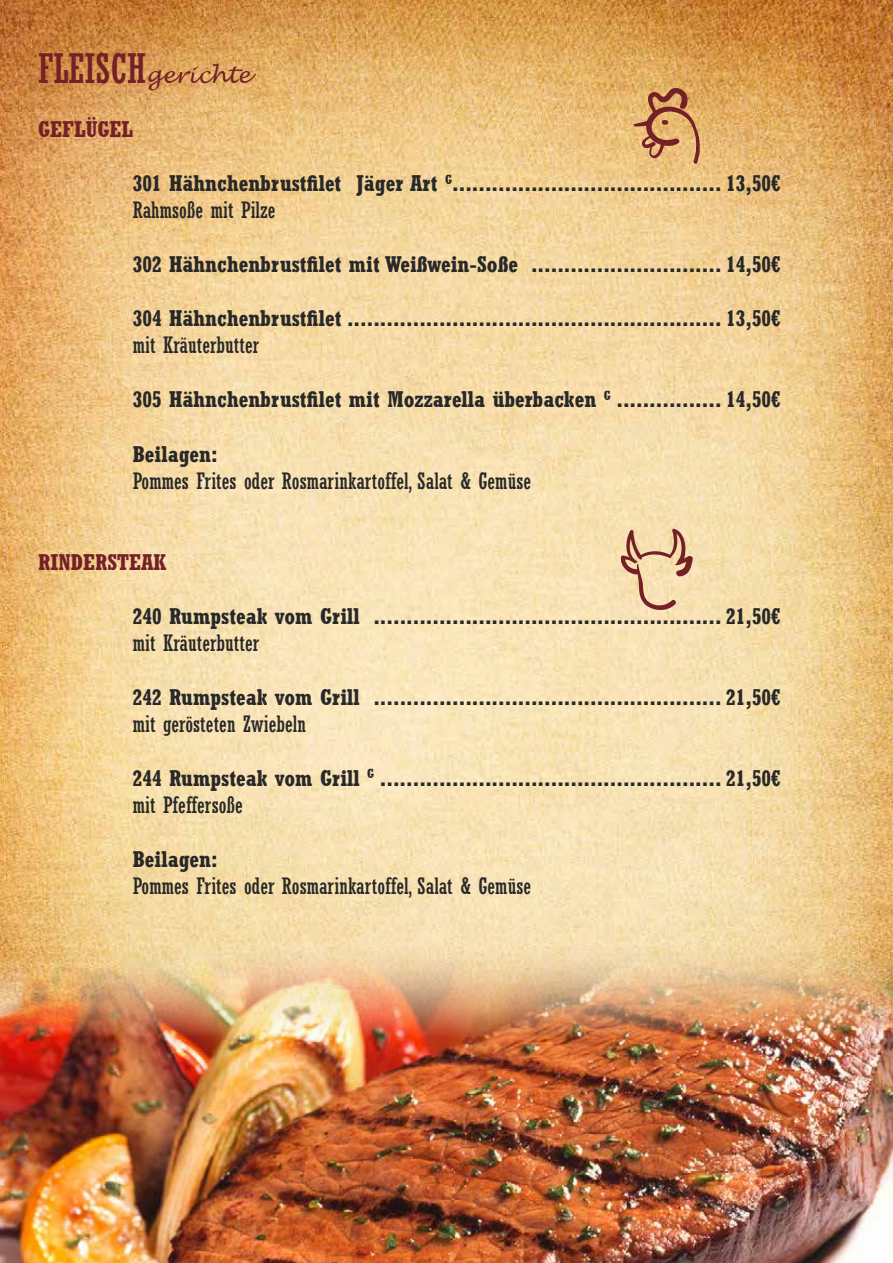
<style>
.page{position:relative;width:893px;height:1263px;background:#fff}
.page>*{position:absolute;margin:0;border:0;box-sizing:border-box;transform-origin:0 0}
.t1{font:700 condensed 22.5px/27px "Rockwell";color:#282828}
.t2{font:condensed 22.5px "Rockwell";color:#282828}
.t3{font:700 condensed 22.5px "Rockwell";color:#742027}
.t4{font:italic 22.5px "Lucida Handwriting";color:#742027}
.s1{font-family:"Rockwell";font-style:normal;font-stretch:condensed;font-size:40.5px}
.s2{font-weight:400}
</style>
<div class="page">
<img style="left:0;top:0;width:893px;height:927px">
<img style="left:0;top:927px;width:893px;height:336px">
<svg style="left:633px;top:87px;width:70px;height:78px;background:#ce9862"></svg>
<svg style="left:620px;top:528px;width:73px;height:84px;background:#dfbd98"></svg>
<p class="t4" style="left:38px;top:62px;width:214px"><span class="s1">FLEISCH</span>gerichte</p>
<p class="t3" style="left:38px;top:116px;width:96px">GEFLÜGEL</p>
<p class="t1" style="left:133px;top:170px;width:650px">301 Hähnchenbrustfilet Jäger Art <sup>G</sup>......................................... 13,50€<br><span class="s2">Rahmsoße mit Pilze</span></p>
<p class="t1" style="left:133px;top:251px;width:650px">302 Hähnchenbrustfilet mit Weißwein-Soße ............................. 14,50€</p>
<p class="t1" style="left:133px;top:305px;width:650px">304 Hähnchenbrustfilet ......................................................... 13,50€</p>
<p class="t2" style="left:133px;top:332px;width:128px">mit Kräuterbutter</p>
<p class="t1" style="left:133px;top:386px;width:650px">305 Hähnchenbrustfilet mit Mozzarella überbacken <sup>G</sup> ................ 14,50€</p>
<p class="t1" style="left:133px;top:440px;width:86px">Beilagen:</p>
<p class="t2" style="left:133px;top:467px;width:400px">Pommes Frites oder Rosmarinkartoffel, Salat &amp; Gemüse</p>
<p class="t3" style="left:38px;top:548px;width:129px">RINDERSTEAK</p>
<p class="t1" style="left:133px;top:602px;width:650px">240 Rumpsteak vom Grill ..................................................... 21,50€</p>
<p class="t2" style="left:133px;top:629px;width:128px">mit Kräuterbutter</p>
<p class="t1" style="left:133px;top:683px;width:650px">242 Rumpsteak vom Grill ..................................................... 21,50€</p>
<p class="t2" style="left:133px;top:710px;width:175px">mit gerösteten Zwiebeln</p>
<p class="t1" style="left:133px;top:764px;width:650px">244 Rumpsteak vom Grill <sup>G</sup> .................................................... 21,50€ <span class="s2">mit Pfeffersoße</span></p>
<p class="t1" style="left:133px;top:845px;width:86px">Beilagen:</p>
<p class="t2" style="left:133px;top:872px;width:400px">Pommes Frites oder Rosmarinkartoffel, Salat &amp; Gemüse</p>
</div>
